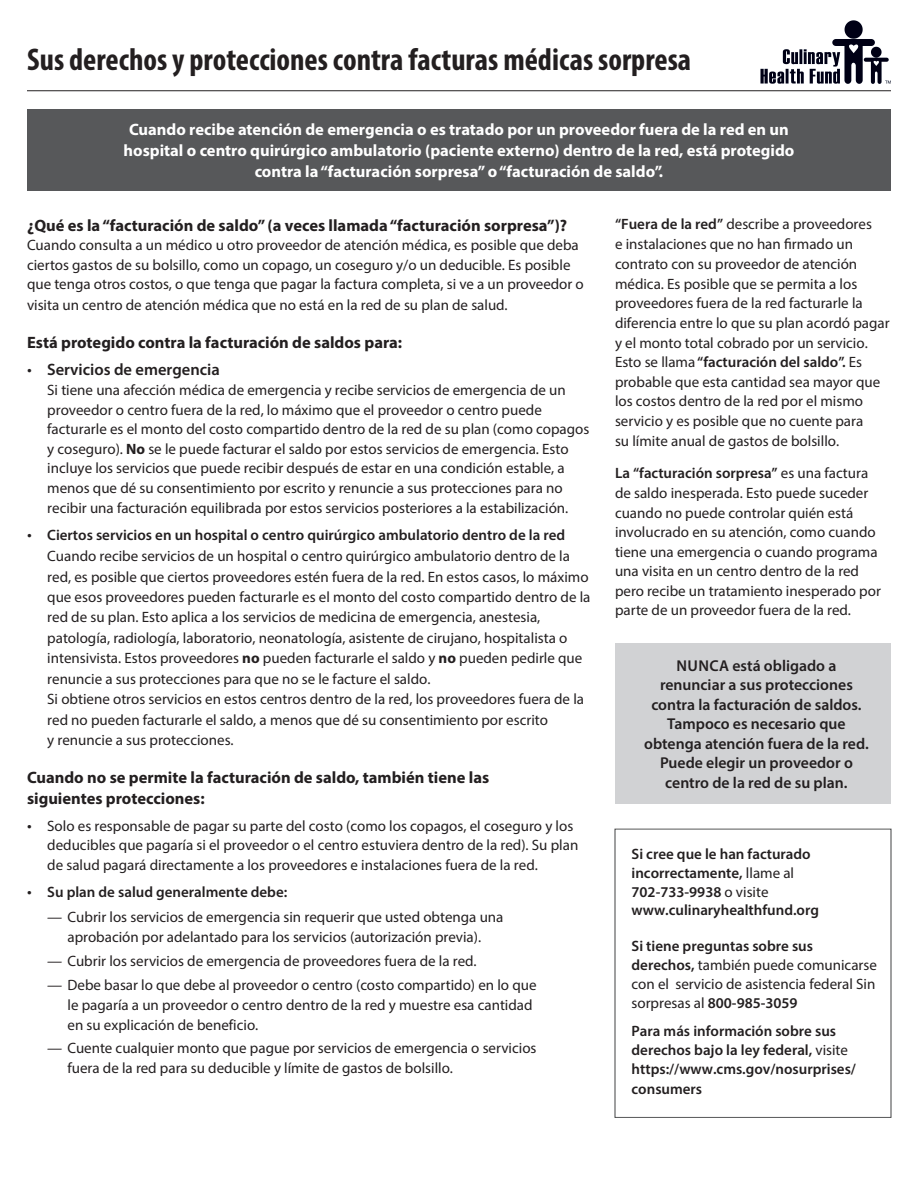
<style>
.page{position:relative;width:918px;height:1188px;background:#fff}
.page>*{position:absolute;margin:0;border:0;box-sizing:border-box;transform-origin:0 0}
.t1{font:700 condensed 31.5px "Myriad Pro";color:#231f20}
.t2{font:700 16.5px/21px "Myriad Pro";color:#fff;text-align:center}
.t3{font:700 16.5px/21px "Myriad Pro";color:#231f20}
.t4{font:600 16.5px "Myriad Pro";color:#231f20}
.t5{font:600 15.75px/19.5px "Myriad Pro";color:#231f20;text-align:center}
.t6{font:15px/19.6px "Myriad Pro";color:#231f20}
.t7{font:600 15px/18.8px "Myriad Pro";color:#231f20}
.s1{font-weight:400;font-style:italic}
.s2{font-weight:700}
.s3{font-style:italic;font-size:16.5px}
.s4{font-weight:600}
.s5{font-size:16.5px}
.s6{font-weight:400;font-size:16.5px}
.s7{font-style:italic}
.s8{font-weight:400}
</style>
<div class="page">
<hr style="left:27px;top:90px;width:864px;height:1px;background:#231f20">
<div style="left:27px;top:109px;width:864px;height:82px;background:#57585a"></div>
<div style="left:615px;top:643px;width:276px;height:161px;background:#d1d2d4"></div>
<img style="left:761px;top:21px;width:130px;height:63px">
<p class="t1" style="left:27px;top:40px;width:666px">Sus derechos y protecciones contra facturas médicas sorpresa</p>
<p class="t2" style="left:123px;top:118px;width:673px">Cuando recibe atención de emergencia o es tratado por un proveedor fuera de la red en un hospital o centro quirúrgico ambulatorio (paciente externo) dentro de la red, está protegido contra la “facturación sorpresa” o “facturación de saldo”.</p>
<p class="t3" style="left:27px;top:214px;width:542px">¿Qué es la “facturación de saldo” (a veces llamada “facturación sorpresa”)?</p>
<p class="t6" style="left:27px;top:235px;width:558px">Cuando consulta a un médico u otro proveedor de atención médica, es posible que deba ciertos gastos de su bolsillo, como un copago, un coseguro y/o un deducible. Es posible que tenga otros costos, o que tenga que pagar la factura completa, si ve a un proveedor o</p>
<p class="t6" style="left:27px;top:295px;width:482px">visita un centro de atención médica que no está en la red de su plan de salud.</p>
<p class="t3" style="left:27px;top:331px;width:377px">Está protegido contra la facturación de saldos para:</p>
<p class="t4" style="left:27px;top:359px;width:194px"><span class="s1">•</span> Servicios de emergencia</p>
<p class="t6" style="left:47px;top:380px;width:544px">Si tiene una afección médica de emergencia y recibe servicios de emergencia de un proveedor o centro fuera de la red, lo máximo que el proveedor o centro puede facturarle es el monto del costo compartido dentro de la red de su plan (como copagos y coseguro). <span class="s2">No</span> se le puede facturar el saldo por estos servicios de emergencia. Esto incluye los servicios que puede recibir después de estar en una condición estable, a menos que dé su consentimiento por escrito y renuncie a sus protecciones para no recibir una facturación equilibrada por estos servicios posteriores a la estabilización.</p>
<p class="t6" style="left:47px;top:525px;width:545px;line-height:20.5px;text-indent:-20px"><span class="s3">•</span> <span class="s4">Ciertos servicios en un hospital o centro quirúrgico ambulatorio dentro de la red </span>Cuando recibe servicios de un hospital o centro quirúrgico ambulatorio dentro de la red, es posible que ciertos proveedores estén fuera de la red. En estos casos, lo máximo que esos proveedores pueden facturarle es el monto del costo compartido dentro de la red de su plan. Esto aplica a los servicios de medicina de emergencia, anestesia, patología, radiología, laboratorio, neonatología, asistente de cirujano, hospitalista o intensivista. Estos proveedores <span class="s2">no</span> pueden facturarle el saldo y <span class="s2">no</span> pueden pedirle que renuncie a sus protecciones para que no se le facture el saldo.<br>Si obtiene otros servicios en estos centros dentro de la red, los proveedores fuera de la red no pueden facturarle el saldo, a menos que dé su consentimiento por escrito<br>y renuncie a sus protecciones.</p>
<p class="t3" style="left:27px;top:766px;width:464px">Cuando no se permite la facturación de saldo, también tiene las siguientes protecciones:</p>
<p class="t6" style="left:47px;top:816px;width:533px;text-indent:-20px"><span class="s5">•</span> Solo es responsable de pagar su parte del costo (como los copagos, el coseguro y los deducibles que pagaría si el proveedor o el centro estuviera dentro de la red). Su plan de salud pagará directamente a los proveedores e instalaciones fuera de la red.</p>
<p class="t7" style="left:27px;top:882px;width:262px"><span class="s6">•</span> Su plan de salud generalmente debe:</p>
<p class="t6" style="left:47px;top:907px;width:458px;line-height:20.1px;text-align:center"><span class="s7">—</span> Cubrir los servicios de emergencia sin requerir que usted obtenga una aprobación por adelantado para los servicios (autorización previa).</p>
<p class="t6" style="left:47px;top:951px;width:431px"><span class="s7">—</span> Cubrir los servicios de emergencia de proveedores fuera de la red.</p>
<p class="t6" style="left:68px;top:975px;width:471px;text-indent:-20px"><span class="s7">—</span> Debe basar lo que debe al proveedor o centro (costo compartido) en lo que le pagaría a un proveedor o centro dentro de la red y muestre esa cantidad en su explicación de beneficio.</p>
<p class="t6" style="left:68px;top:1038px;width:471px;text-indent:-20px"><span class="s7">—</span> Cuente cualquier monto que pague por servicios de emergencia o servicios fuera de la red para su deducible y límite de gastos de bolsillo.</p>
<p class="t6" style="left:615px;top:214px;width:276px"><span class="s4">“Fuera de la red”</span> describe a proveedores<br>e instalaciones que no han firmado un contrato con su proveedor de atención médica. Es posible que se permita a los proveedores fuera de la red facturarle la diferencia entre lo que su plan acordó pagar y el monto total cobrado por un servicio.<br>Esto se llama <span class="s4">“facturación del saldo”.</span> Es probable que esta cantidad sea mayor que los costos dentro de la red por el mismo servicio y es posible que no cuente para<br>su límite anual de gastos de bolsillo.</p>
<p class="t6" style="left:615px;top:463px;width:267px"><span class="s4">La “facturación sorpresa”</span> es una factura de saldo inesperada. Esto puede suceder cuando no puede controlar quién está involucrado en su atención, como cuando tiene una emergencia o cuando programa una visita en un centro dentro de la red pero recibe un tratamiento inesperado por parte de un proveedor fuera de la red.</p>
<p class="t5" style="left:644px;top:656px;width:226px">NUNCA está obligado a renunciar a sus protecciones contra la facturación de saldos.<br>Tampoco es necesario que obtenga atención fuera de la red.<br>Puede elegir un proveedor o centro de la red de su plan.</p>
<p class="t7" style="left:632px;top:844px;width:189px">Si cree que le han facturado incorrectamente, <span class="s8">llame al<br></span>702-733-9938 <span class="s8">o visite </span>www.culinaryhealthfund.org</p>
<p class="t6" style="left:632px;top:936px;width:247px;line-height:19px"><span class="s4">Si tiene preguntas sobre sus derechos,</span> también puede comunicarse con el servicio de asistencia federal Sin sorpresas al <span class="s4">800-985-3059</span></p>
<p class="t7" style="left:632px;top:1021px;width:226px;line-height:19.5px">Para más información sobre sus derechos bajo la ley federal, <span class="s8">visite </span>https://www.cms.gov/nosurprises/ consumers</p>
</div>
